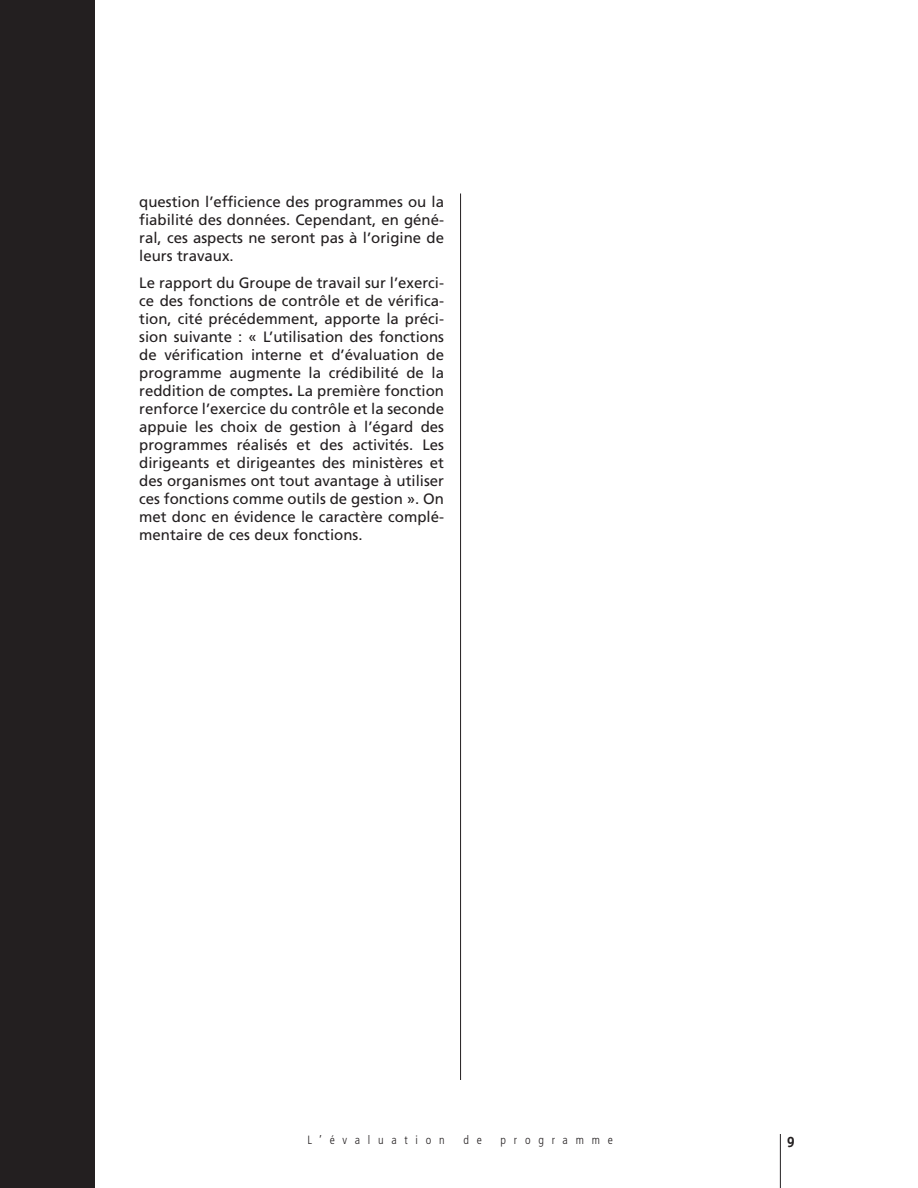
<style>
.page{position:relative;width:918px;height:1188px;background:#fff}
.page>*{position:absolute;margin:0;border:0;box-sizing:border-box;transform-origin:0 0}
.t1{font:15px/18px "Frutiger";color:#231f20;text-align:justify}
.t2{font:700 15px "Officina Sans";color:#231f20}
.t3{font:300 condensed 12px "Frutiger";letter-spacing:.65em;color:#231f20}
.s1{font-weight:900}
</style>
<div class="page">
<hr style="left:460px;top:194px;width:1px;height:886px;background:#231f20">
<hr style="left:780px;top:1134px;width:1px;height:54px;background:#231f20">
<div style="left:0;top:0;width:94px;height:1188px;background:#231f20"></div>
<p class="t1" style="left:139px;top:194px;width:306px">question l’efficience des programmes ou la fiabilité des données. Cependant, en géné&shy;ral, ces aspects ne seront pas à l’origine de leurs travaux.</p>
<p class="t1" style="left:139px;top:275px;width:306px">Le rapport du Groupe de travail sur l’exerci&shy;ce des fonctions de contrôle et de vérifica&shy;tion, cité précédemment, apporte la préci&shy;sion suivante : « L’utilisation des fonctions de vérification interne et d’évaluation de programme augmente la crédibilité de la reddition de comptes<span class="s1">.</span> La première fonction renforce l’exercice du contrôle et la seconde appuie les choix de gestion à l’égard des programmes réalisés et des activités. Les dirigeants et dirigeantes des ministères et des organismes ont tout avantage à utiliser ces fonctions comme outils de gestion ». On met donc en évidence le caractère complé&shy;mentaire de ces deux fonctions.</p>
<p class="t3" style="left:308px;top:1135px;width:139px">L’évaluation</p>
<p class="t3" style="left:463px;top:1135px;width:20px">d e</p>
<p class="t3" style="left:501px;top:1135px;width:114px">programme</p>
<p class="t2" style="left:787px;top:1136px;width:10px">9</p>
</div>
